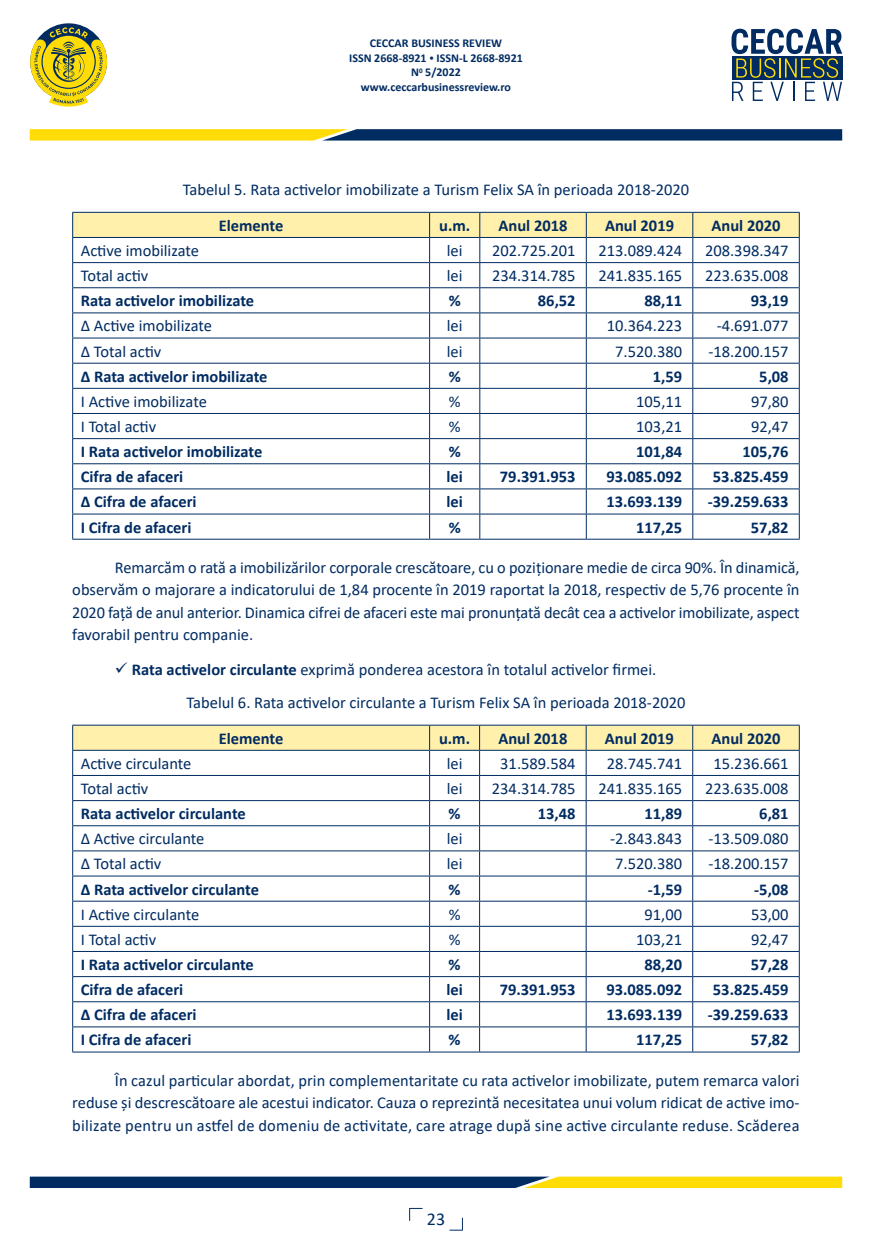
<style>
.page{position:relative;width:872px;height:1255px;background:#fff}
.page>*{position:absolute;margin:0;border:0;box-sizing:border-box;transform-origin:0 0}
.t1{font:18px "Calibri";color:#002c62}
.t2{font:16.5px/22.4px "Calibri";color:#002c62;text-align:justify}
.t3{font:700 16.5px "Calibri";color:#002c62}
.t4{font:700 12px/14.4px "Calibri";color:#002c62;text-align:center}
.s1{font-size:9px}
.s2{font-weight:700}
</style>
<div class="page">
<svg style="left:449px;top:1217px;width:14px;height:13px"></svg>
<svg style="left:731px;top:29px;width:111px;height:72px"></svg>
<svg style="left:30px;top:129px;width:812px;height:11px;background:#647144"></svg>
<svg style="left:30px;top:27px;width:77px;height:80px"></svg>
<svg style="left:30px;top:1176px;width:812px;height:11px;background:#69774c"></svg>
<svg style="left:409px;top:1207px;width:13px;height:13px"></svg>
<svg style="left:72px;top:212px;width:728px;height:327px"></svg>
<hr style="left:72px;top:539px;width:357px;height:1px;background:#002c62">
<hr style="left:429px;top:539px;width:51px;height:1px;background:#002c62">
<hr style="left:480px;top:539px;width:106px;height:1px;background:#002c62">
<hr style="left:586px;top:539px;width:107px;height:1px;background:#002c62">
<hr style="left:693px;top:539px;width:106px;height:1px;background:#002c62">
<hr style="left:72px;top:724px;width:357px;height:1px;background:#002c62">
<hr style="left:429px;top:724px;width:50px;height:1px;background:#002c62">
<hr style="left:479px;top:724px;width:107px;height:1px;background:#002c62">
<hr style="left:586px;top:724px;width:106px;height:1px;background:#002c62">
<hr style="left:692px;top:724px;width:107px;height:1px;background:#002c62">
<svg style="left:72px;top:725px;width:728px;height:326px"></svg>
<hr style="left:72px;top:1051px;width:357px;height:1px;background:#002c62">
<hr style="left:429px;top:1051px;width:50px;height:1px;background:#002c62">
<hr style="left:479px;top:1051px;width:107px;height:1px;background:#002c62">
<hr style="left:586px;top:1051px;width:106px;height:1px;background:#002c62">
<hr style="left:692px;top:1051px;width:107px;height:1px;background:#002c62">
<p class="t4" style="left:349px;top:36px;width:175px">CECCAR BUSINESS REVIEW<br>ISSN 2668-8921 <span class="s1">•</span> ISSN-L 2668-8921<br>N<sup>0</sup> 5/2022 www.ceccarbusinessreview.ro</p>
<p class="t2" style="left:183px;top:178px;width:508px">Tabelul 5. Rata activelor imobilizate a Turism Felix SA în perioada 2018-2020</p>
<p class="t3" style="left:219px;top:214px;width:66px">Elemente</p>
<p class="t3" style="left:439px;top:214px;width:33px">u.m.</p>
<p class="t3" style="left:498px;top:214px;width:70px">Anul 2018</p>
<p class="t3" style="left:605px;top:214px;width:70px">Anul 2019</p>
<p class="t3" style="left:711px;top:214px;width:70px">Anul 2020</p>
<p class="t2" style="left:81px;top:239px;width:120px">Active imobilizate</p>
<p class="t2" style="left:447px;top:239px;width:17px">lei</p>
<p class="t2" style="left:492px;top:239px;width:85px">202.725.201</p>
<p class="t2" style="left:598px;top:239px;width:85px">213.089.424</p>
<p class="t2" style="left:705px;top:239px;width:85px">208.398.347</p>
<p class="t2" style="left:81px;top:264px;width:69px">Total activ</p>
<p class="t2" style="left:447px;top:264px;width:17px">lei</p>
<p class="t2" style="left:492px;top:264px;width:85px">234.314.785</p>
<p class="t2" style="left:598px;top:264px;width:85px">241.835.165</p>
<p class="t2" style="left:705px;top:264px;width:85px">223.635.008</p>
<p class="t3" style="left:81px;top:289px;width:175px">Rata activelor imobilizate</p>
<p class="t3" style="left:449px;top:289px;width:14px">%</p>
<p class="t3" style="left:538px;top:289px;width:39px">86,52</p>
<p class="t3" style="left:644px;top:289px;width:39px">88,11</p>
<p class="t3" style="left:751px;top:289px;width:39px">93,19</p>
<p class="t2" style="left:81px;top:314px;width:133px">Δ Active imobilizate</p>
<p class="t2" style="left:447px;top:314px;width:17px">lei</p>
<p class="t2" style="left:607px;top:314px;width:77px">10.364.223</p>
<p class="t2" style="left:716px;top:314px;width:73px">-4.691.077</p>
<p class="t2" style="left:81px;top:339px;width:82px">Δ Total activ</p>
<p class="t2" style="left:447px;top:339px;width:17px">lei</p>
<p class="t2" style="left:615px;top:339px;width:68px">7.520.380</p>
<p class="t2" style="left:708px;top:339px;width:82px">-18.200.157</p>
<p class="t3" style="left:81px;top:364px;width:188px">Δ Rata activelor imobilizate</p>
<p class="t3" style="left:449px;top:364px;width:14px">%</p>
<p class="t3" style="left:653px;top:364px;width:31px">1,59</p>
<p class="t3" style="left:759px;top:364px;width:31px">5,08</p>
<p class="t2" style="left:81px;top:390px;width:128px">I Active imobilizate</p>
<p class="t2" style="left:449px;top:390px;width:13px">%</p>
<p class="t2" style="left:636px;top:390px;width:47px">105,11</p>
<p class="t2" style="left:751px;top:390px;width:39px">97,80</p>
<p class="t2" style="left:81px;top:415px;width:77px">I Total activ</p>
<p class="t2" style="left:449px;top:415px;width:13px">%</p>
<p class="t2" style="left:636px;top:415px;width:47px">103,21</p>
<p class="t2" style="left:751px;top:415px;width:39px">92,47</p>
<p class="t3" style="left:81px;top:440px;width:183px">I Rata activelor imobilizate</p>
<p class="t3" style="left:449px;top:440px;width:14px">%</p>
<p class="t3" style="left:636px;top:440px;width:48px">101,84</p>
<p class="t3" style="left:742px;top:440px;width:48px">105,76</p>
<p class="t3" style="left:81px;top:465px;width:104px">Cifra de afaceri</p>
<p class="t3" style="left:446px;top:465px;width:18px">lei</p>
<p class="t3" style="left:500px;top:465px;width:77px">79.391.953</p>
<p class="t3" style="left:606px;top:465px;width:77px">93.085.092</p>
<p class="t3" style="left:713px;top:465px;width:77px">53.825.459</p>
<p class="t3" style="left:81px;top:490px;width:117px">Δ Cifra de afaceri</p>
<p class="t3" style="left:446px;top:490px;width:18px">lei</p>
<p class="t3" style="left:606px;top:490px;width:77px">13.693.139</p>
<p class="t3" style="left:708px;top:490px;width:82px">-39.259.633</p>
<p class="t3" style="left:81px;top:515px;width:112px">I Cifra de afaceri</p>
<p class="t3" style="left:449px;top:515px;width:14px">%</p>
<p class="t3" style="left:636px;top:515px;width:48px">117,25</p>
<p class="t3" style="left:751px;top:515px;width:39px">57,82</p>
<p class="t2" style="left:72px;top:556px;width:729px;text-indent:43px">Remarcăm o rată a imobilizărilor corporale crescătoare, cu o poziționare medie de circa 90%. În dinamică, observăm o majorare a indicatorului de 1,84 procente în 2019 raportat la 2018, respectiv de 5,76 procente în 2020 față de anul anterior. Dinamica cifrei de afaceri este mai pronunțată decât cea a activelor imobilizate, aspect favorabil pentru companie.</p>
<p class="t2" style="left:186px;top:652px;width:500px;line-height:33px;text-indent:-72px">✓ <span class="s2">Rata activelor circulante</span> exprimă ponderea acestora în totalul activelor firmei.<br>Tabelul 6. Rata activelor circulante a Turism Felix SA în perioada 2018-2020</p>
<p class="t3" style="left:219px;top:726px;width:66px">Elemente</p>
<p class="t3" style="left:439px;top:726px;width:33px">u.m.</p>
<p class="t3" style="left:498px;top:726px;width:70px">Anul 2018</p>
<p class="t3" style="left:605px;top:726px;width:70px">Anul 2019</p>
<p class="t3" style="left:711px;top:726px;width:70px">Anul 2020</p>
<p class="t2" style="left:81px;top:751px;width:112px">Active circulante</p>
<p class="t2" style="left:447px;top:751px;width:17px">lei</p>
<p class="t2" style="left:500px;top:751px;width:77px">31.589.584</p>
<p class="t2" style="left:607px;top:751px;width:77px">28.745.741</p>
<p class="t2" style="left:713px;top:751px;width:77px">15.236.661</p>
<p class="t2" style="left:81px;top:777px;width:69px">Total activ</p>
<p class="t2" style="left:447px;top:777px;width:17px">lei</p>
<p class="t2" style="left:492px;top:777px;width:85px">234.314.785</p>
<p class="t2" style="left:598px;top:777px;width:85px">241.835.165</p>
<p class="t2" style="left:705px;top:777px;width:85px">223.635.008</p>
<p class="t3" style="left:81px;top:802px;width:166px">Rata activelor circulante</p>
<p class="t3" style="left:448px;top:802px;width:14px">%</p>
<p class="t3" style="left:538px;top:802px;width:39px">13,48</p>
<p class="t3" style="left:644px;top:802px;width:39px">11,89</p>
<p class="t3" style="left:759px;top:802px;width:31px">6,81</p>
<p class="t2" style="left:81px;top:827px;width:125px">Δ Active circulante</p>
<p class="t2" style="left:447px;top:827px;width:17px">lei</p>
<p class="t2" style="left:610px;top:827px;width:73px">-2.843.843</p>
<p class="t2" style="left:708px;top:827px;width:82px">-13.509.080</p>
<p class="t2" style="left:81px;top:852px;width:82px">Δ Total activ</p>
<p class="t2" style="left:447px;top:852px;width:17px">lei</p>
<p class="t2" style="left:615px;top:852px;width:68px">7.520.380</p>
<p class="t2" style="left:708px;top:852px;width:82px">-18.200.157</p>
<p class="t3" style="left:81px;top:877px;width:180px">Δ Rata activelor circulante</p>
<p class="t3" style="left:448px;top:877px;width:14px">%</p>
<p class="t3" style="left:647px;top:877px;width:36px">-1,59</p>
<p class="t3" style="left:754px;top:877px;width:36px">-5,08</p>
<p class="t2" style="left:81px;top:902px;width:120px">I Active circulante</p>
<p class="t2" style="left:449px;top:902px;width:13px">%</p>
<p class="t2" style="left:644px;top:902px;width:39px">91,00</p>
<p class="t2" style="left:751px;top:902px;width:39px">53,00</p>
<p class="t2" style="left:81px;top:927px;width:77px">I Total activ</p>
<p class="t2" style="left:449px;top:927px;width:13px">%</p>
<p class="t2" style="left:636px;top:927px;width:47px">103,21</p>
<p class="t2" style="left:751px;top:927px;width:39px">92,47</p>
<p class="t3" style="left:81px;top:952px;width:175px">I Rata activelor circulante</p>
<p class="t3" style="left:448px;top:952px;width:14px">%</p>
<p class="t3" style="left:644px;top:952px;width:39px">88,20</p>
<p class="t3" style="left:751px;top:952px;width:39px">57,28</p>
<p class="t3" style="left:81px;top:977px;width:104px">Cifra de afaceri</p>
<p class="t3" style="left:446px;top:977px;width:18px">lei</p>
<p class="t3" style="left:500px;top:977px;width:77px">79.391.953</p>
<p class="t3" style="left:606px;top:977px;width:77px">93.085.092</p>
<p class="t3" style="left:713px;top:977px;width:77px">53.825.459</p>
<p class="t3" style="left:81px;top:1003px;width:117px">Δ Cifra de afaceri</p>
<p class="t3" style="left:446px;top:1003px;width:18px">lei</p>
<p class="t3" style="left:606px;top:1003px;width:77px">13.693.139</p>
<p class="t3" style="left:708px;top:1003px;width:82px">-39.259.633</p>
<p class="t3" style="left:81px;top:1028px;width:112px">I Cifra de afaceri</p>
<p class="t3" style="left:448px;top:1028px;width:14px">%</p>
<p class="t3" style="left:636px;top:1028px;width:48px">117,25</p>
<p class="t3" style="left:751px;top:1028px;width:39px">57,82</p>
<p class="t2" style="left:72px;top:1068px;width:729px;text-indent:43px">În cazul particular abordat, prin complementaritate cu rata activelor imobilizate, putem remarca valori reduse și descrescătoare ale acestui indicator. Cauza o reprezintă necesitatea unui volum ridicat de active imo&shy;bilizate pentru un astfel de domeniu de activitate, care atrage după sine active circulante reduse. Scăderea</p>
<p class="t1" style="left:427px;top:1206px;width:20px">23</p>
</div>
